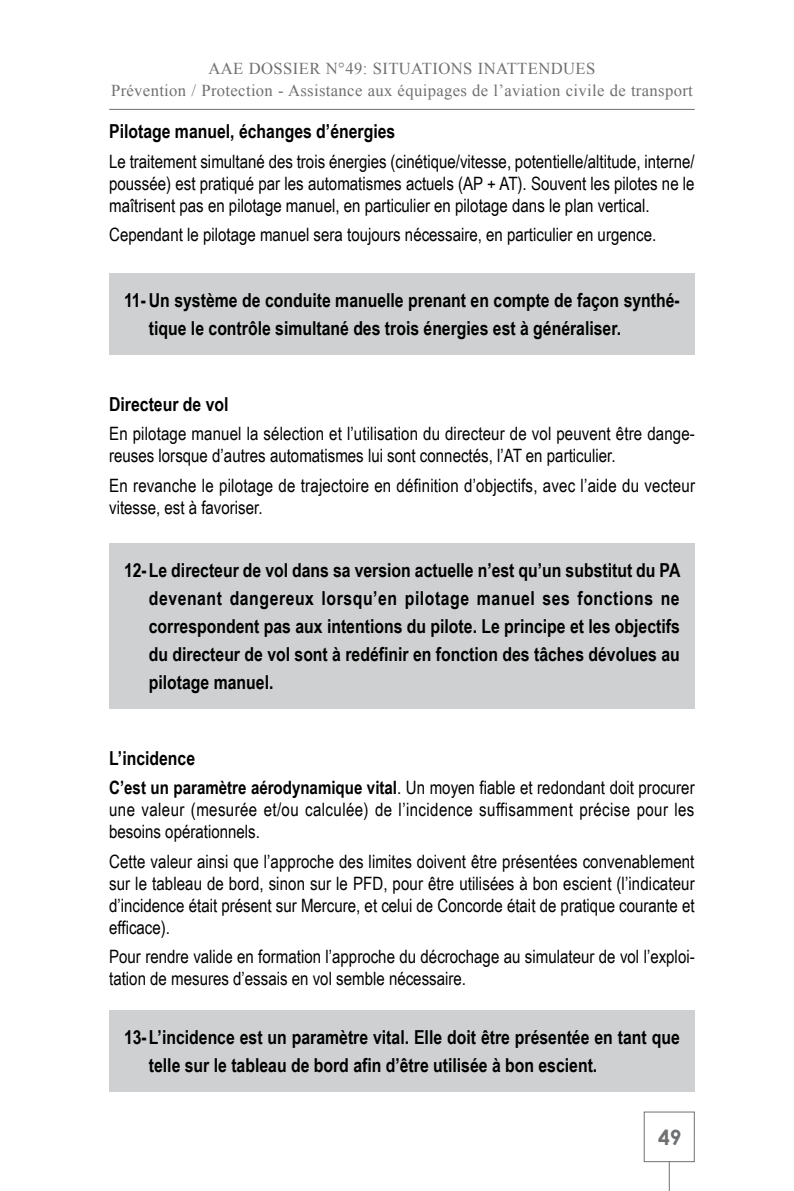
<style>
.page{position:relative;width:794px;height:1191px;background:#fff}
.page>*{position:absolute;margin:0;border:0;box-sizing:border-box;transform-origin:0 0}
.t1{font:700 21px "Century Gothic";color:#6f7072}
.t2{font:700 19.25px/28px "Arial Narrow";color:#000}
.t3{font:18.38px/22.1px "Arial Narrow";color:#000;text-align:justify}
.t4{font:16.62px/22.8px "Times New Roman";letter-spacing:.02em;color:#6f7072;text-align:center}
.s1{font-weight:700}
</style>
<div class="page">
<div style="left:644px;top:1111px;width:50px;height:51px;border:1px solid #6f7072"></div>
<svg style="left:669px;top:1162px;width:1px;height:29px"></svg>
<hr style="left:109px;top:109px;width:585px;height:1px;background:#6f7072">
<div style="left:109px;top:273px;width:585px;height:82px;background:#cfd0d1"></div>
<div style="left:109px;top:543px;width:585px;height:166px;background:#cfd0d1"></div>
<div style="left:109px;top:1010px;width:585px;height:82px;background:#cfd0d1"></div>
<p class="t4" style="left:111px;top:58px;width:583px">AAE DOSSIER N°49: SITUATIONS INATTENDUES<br>Prévention / Protection - Assistance aux équipages de l’aviation civile de transport</p>
<p class="t2" style="left:109px;top:119px;width:288px">Pilotage manuel, échanges d’énergies</p>
<p class="t3" style="left:109px;top:152px;width:587px">Le traitement simultané des trois énergies (cinétique/vitesse, potentielle/altitude, interne/ poussée) est pratiqué par les automatismes actuels (AP + AT). Souvent les pilotes ne le maîtrisent pas en pilotage manuel, en particulier en pilotage dans le plan vertical.</p>
<p class="t3" style="left:109px;top:225px;width:548px">Cependant le pilotage manuel sera toujours nécessaire, en particulier en urgence.</p>
<p class="t2" style="left:149px;top:288px;width:532px;text-indent:-25px">11- Un système de conduite manuelle prenant en compte de façon synthé&shy;tique le contrôle simultané des trois énergies est à généraliser.</p>
<p class="t2" style="left:109px;top:391px;width:121px">Directeur de vol</p>
<p class="t3" style="left:109px;top:424px;width:587px">En pilotage manuel la sélection et l’utilisation du directeur de vol peuvent être dange&shy;reuses lorsque d’autres automatismes lui sont connectés, l’AT en particulier.</p>
<p class="t3" style="left:109px;top:476px;width:587px">En revanche le pilotage de trajectoire en définition d’objectifs, avec l’aide du vecteur vitesse, est à favoriser.</p>
<p class="t2" style="left:149px;top:558px;width:533px;text-align:justify;text-indent:-25px">12- Le directeur de vol dans sa version actuelle n’est qu’un substitut du PA devenant dangereux lorsqu’en pilotage manuel ses fonctions ne correspondent pas aux intentions du pilote. Le principe et les objectifs du directeur de vol sont à redéfinir en fonction des tâches dévolues au pilotage manuel.</p>
<p class="t2" style="left:109px;top:745px;width:87px">L’incidence</p>
<p class="t3" style="left:109px;top:778px;width:587px"><span class="s1">C’est un paramètre aérodynamique vital</span>. Un moyen fiable et redondant doit procurer une valeur (mesurée et/ou calculée) de l’incidence suffisamment précise pour les besoins opérationnels.</p>
<p class="t3" style="left:109px;top:852px;width:587px">Cette valeur ainsi que l’approche des limites doivent être présentées convenablement sur le tableau de bord, sinon sur le PFD, pour être utilisées à bon escient (l’indicateur d’incidence était présent sur Mercure, et celui de Concorde était de pratique courante et efficace).</p>
<p class="t3" style="left:109px;top:947px;width:587px">Pour rendre valide en formation l’approche du décrochage au simulateur de vol l’exploi&shy;tation de mesures d’essais en vol semble nécessaire.</p>
<p class="t2" style="left:149px;top:1025px;width:532px;text-indent:-25px">13- L’incidence est un paramètre vital. Elle doit être présentée en tant que telle sur le tableau de bord afin d’être utilisée à bon escient.</p>
<p class="t1" style="left:658px;top:1127px;width:25px">49</p>
</div>
